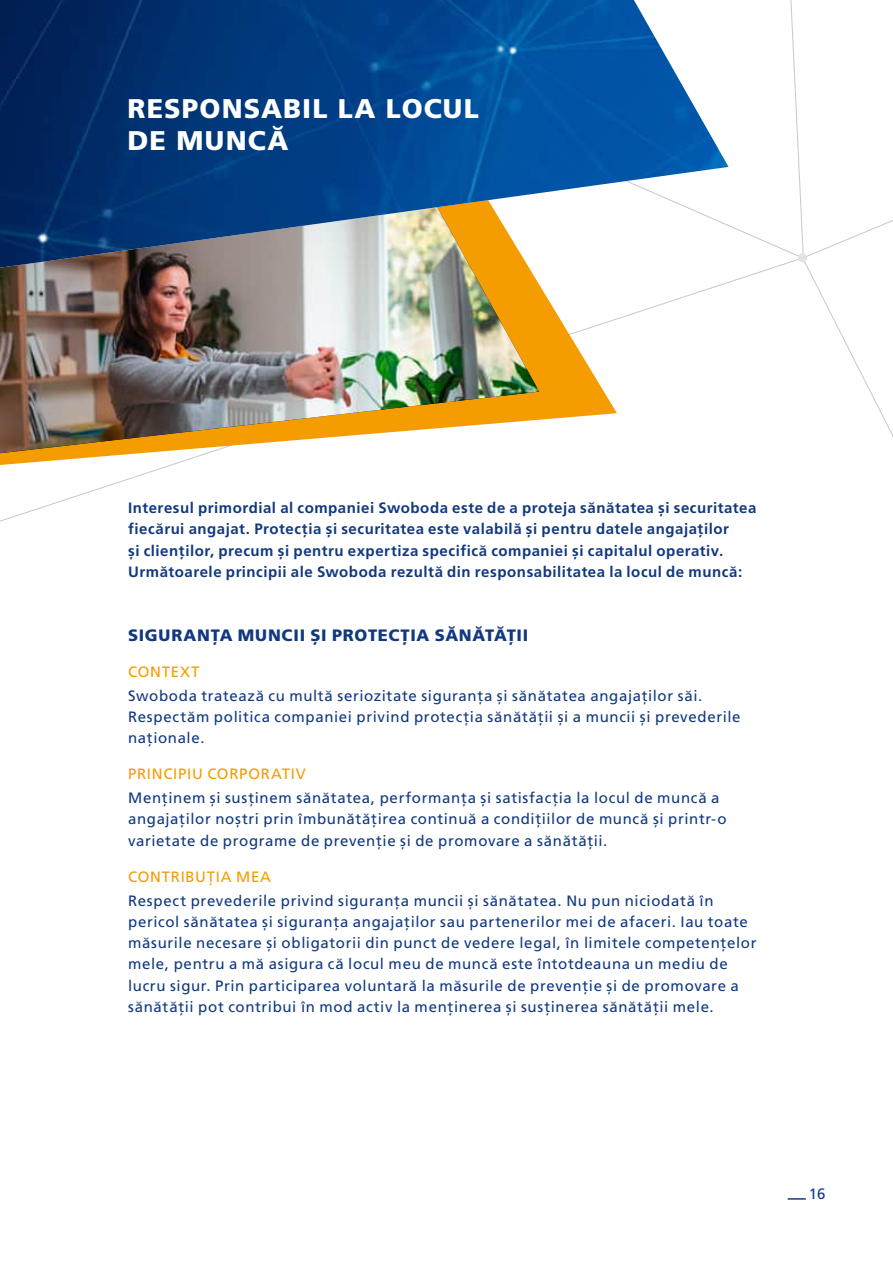
<style>
.page{position:relative;width:893px;height:1263px;background:#fff}
.page>*{position:absolute;margin:0;border:0;box-sizing:border-box;transform-origin:0 0}
.t1{font:900 27px/32.4px "Frutiger LT Pro";letter-spacing:.04em;color:#fff}
.t2{font:900 16.5px "Frutiger LT Pro";letter-spacing:.04em;color:#113981}
.t3{font:15px/21.3px "Frutiger LT Pro";letter-spacing:.045em;color:#113981}
.t4{font:700 15px/21.3px "Frutiger LT Pro";letter-spacing:.035em;color:#113981}
.t5{font:15px "Frutiger LT Pro";letter-spacing:.05em;color:#f59c00}
</style>
<div class="page">
<svg style="left:788px;top:1198px;width:18px;height:1px"></svg>
<svg style="left:788px;top:0;width:105px;height:257px"></svg>
<div style="left:798px;top:253px;width:9px;height:9px;background:#e3e3e3;border-radius:50%"></div>
<svg style="left:0;top:284px;width:617px;height:181px"></svg>
<img style="left:0;top:268px;width:539px;height:185px">
<img style="left:0;top:0;width:729px;height:268px">
<h1 class="t1" style="left:128px;top:92px;width:353px">RESPONSABIL LA LOCUL<br>DE MUNCĂ</h1>
<p class="t4" style="left:128px;top:497px;width:630px">Interesul primordial al companiei Swoboda este de a proteja sănătatea și securitatea fiecărui angajat. Protecția și securitatea este valabilă și pentru datele angajaților<br>și clienților, precum și pentru expertiza specifică companiei și capitalul operativ.<br>Următoarele principii ale Swoboda rezultă din responsabilitatea la locul de muncă:</p>
<p class="t2" style="left:128px;top:625px;width:402px">SIGURANȚA MUNCII ȘI PROTECȚIA SĂNĂTĂȚII</p>
<p class="t5" style="left:128px;top:663px;width:73px">CONTEXT</p>
<p class="t3" style="left:128px;top:685px;width:614px">Swoboda tratează cu multă seriozitate siguranța și sănătatea angajaților săi.<br>Respectăm politica companiei privind protecția sănătății și a muncii și prevederile naționale.</p>
<p class="t5" style="left:128px;top:765px;width:179px">PRINCIPIU CORPORATIV</p>
<p class="t3" style="left:128px;top:787px;width:600px">Menținem și susținem sănătatea, performanța și satisfacția la locul de muncă a angajaților noștri prin îmbunătățirea continuă a condițiilor de muncă și printr-o varietate de programe de prevenție și de promovare a sănătății.</p>
<p class="t5" style="left:128px;top:868px;width:145px">CONTRIBUȚIA MEA</p>
<p class="t3" style="left:128px;top:890px;width:630px">Respect prevederile privind siguranța muncii și sănătatea. Nu pun niciodată în pericol sănătatea și siguranța angajaților sau partenerilor mei de afaceri. Iau toate măsurile necesare și obligatorii din punct de vedere legal, în limitele competențelor mele, pentru a mă asigura că locul meu de muncă este întotdeauna un mediu de lucru sigur. Prin participarea voluntară la măsurile de prevenție și de promovare a sănătății pot contribui în mod activ la menținerea și susținerea sănătății mele.</p>
<p class="t3" style="left:809px;top:1183px;width:18px">16</p>
</div>
